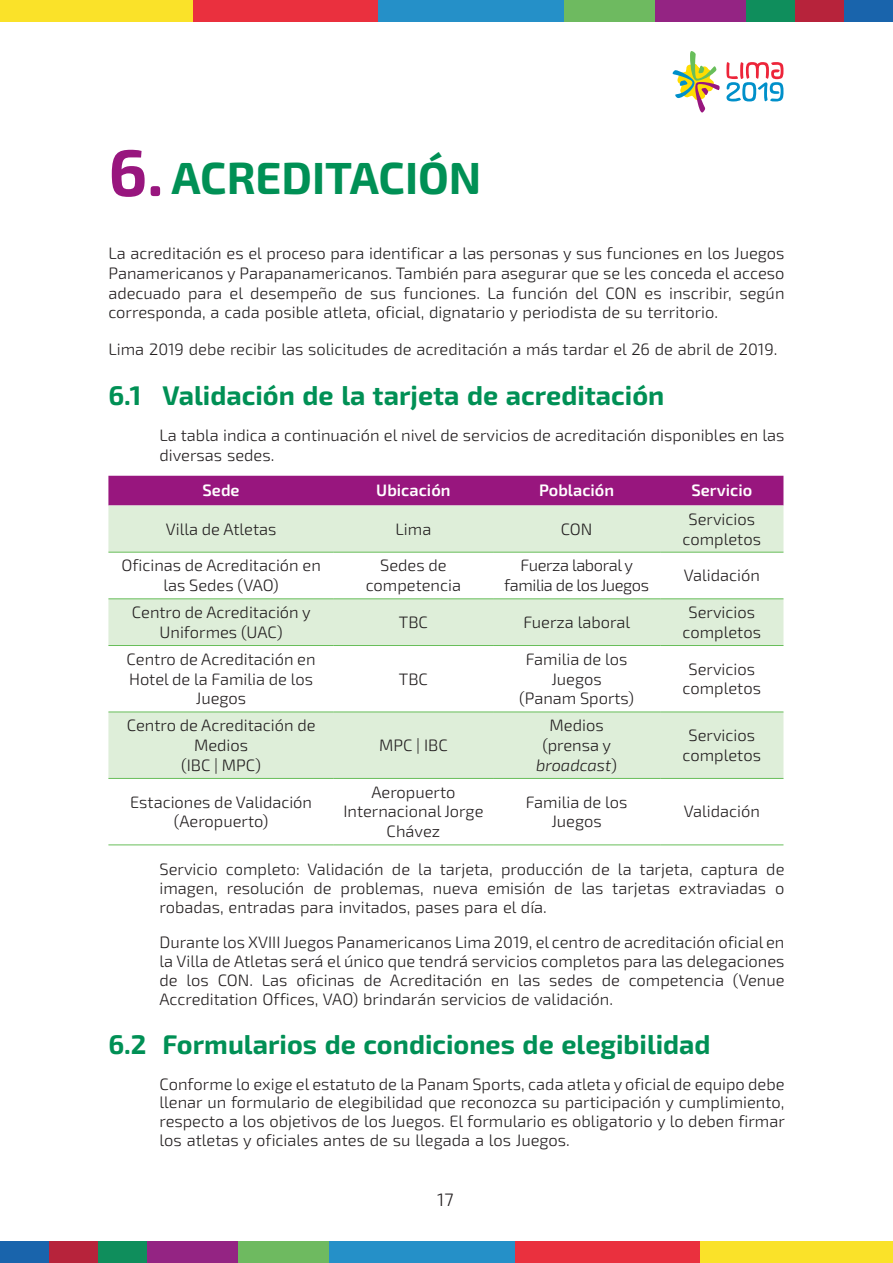
<style>
.page{position:relative;width:893px;height:1263px;background:#fff}
.page>*{position:absolute;margin:0;border:0;box-sizing:border-box;transform-origin:0 0}
.texto_11p{font:700 66px "Exo 2";color:#98167e}
.texto_11p-2{font:700 45px "Exo 2";color:#009055}
.t1{font:700 27px "Exo 2";color:#009055}
.t2{font:300 18px "Exo 2";color:#231f20}
.t3{font:300 16.5px/19.8px "Exo 2";color:#231f20;text-align:center}
.t4{font:300 16.5px/19.8px "Exo 2";letter-spacing:-.025em;color:#231f20;text-align:center}
.t5{font:600 16.5px "Exo 2";color:#fff}
.s1{font-style:italic}
</style>
<div class="page">
<div style="left:700px;top:1242px;width:193px;height:21px;background:#fae229"></div>
<div style="left:514px;top:1242px;width:186px;height:21px;background:#ea303e"></div>
<div style="left:329px;top:1242px;width:185px;height:21px;background:#2590c8"></div>
<div style="left:238px;top:1242px;width:91px;height:21px;background:#6eba60"></div>
<div style="left:147px;top:1242px;width:91px;height:21px;background:#942483"></div>
<div style="left:98px;top:1242px;width:49px;height:21px;background:#0f8e5c"></div>
<div style="left:49px;top:1242px;width:49px;height:21px;background:#b7233b"></div>
<div style="left:0;top:1242px;width:49px;height:21px;background:#1964ac"></div>
<div style="left:0;top:0;width:193px;height:21px;background:#fae229"></div>
<div style="left:193px;top:0;width:186px;height:21px;background:#ea303e"></div>
<div style="left:379px;top:0;width:185px;height:21px;background:#2590c8"></div>
<div style="left:564px;top:0;width:91px;height:21px;background:#6eba60"></div>
<div style="left:655px;top:0;width:91px;height:21px;background:#942483"></div>
<div style="left:746px;top:0;width:49px;height:21px;background:#0f8e5c"></div>
<div style="left:795px;top:0;width:49px;height:21px;background:#b7233b"></div>
<div style="left:844px;top:0;width:49px;height:21px;background:#1964ac"></div>
<svg style="left:673px;top:51px;width:47px;height:62px"></svg>
<svg style="left:726px;top:62px;width:58px;height:39px"></svg>
<div style="left:108px;top:476px;width:675px;height:29px;background:#98167e"></div>
<svg style="left:108px;top:505px;width:675px;height:273px;fill:#deeed9"></svg>
<hr style="left:108px;top:552px;width:226px;height:1px;background:#68be5a">
<hr style="left:334px;top:552px;width:159px;height:1px;background:#68be5a">
<hr style="left:493px;top:552px;width:167px;height:1px;background:#68be5a">
<hr style="left:660px;top:552px;width:123px;height:1px;background:#68be5a">
<hr style="left:108px;top:598px;width:226px;height:1px;background:#68be5a">
<hr style="left:334px;top:598px;width:159px;height:1px;background:#68be5a">
<hr style="left:493px;top:598px;width:167px;height:1px;background:#68be5a">
<hr style="left:660px;top:598px;width:123px;height:1px;background:#68be5a">
<hr style="left:108px;top:645px;width:226px;height:1px;background:#68be5a">
<hr style="left:334px;top:645px;width:159px;height:1px;background:#68be5a">
<hr style="left:493px;top:645px;width:167px;height:1px;background:#68be5a">
<hr style="left:660px;top:645px;width:123px;height:1px;background:#68be5a">
<hr style="left:108px;top:712px;width:226px;height:1px;background:#68be5a">
<hr style="left:334px;top:712px;width:159px;height:1px;background:#68be5a">
<hr style="left:493px;top:712px;width:167px;height:1px;background:#68be5a">
<hr style="left:660px;top:712px;width:123px;height:1px;background:#68be5a">
<hr style="left:108px;top:778px;width:226px;height:1px;background:#68be5a">
<hr style="left:334px;top:778px;width:159px;height:1px;background:#68be5a">
<hr style="left:493px;top:778px;width:167px;height:1px;background:#68be5a">
<hr style="left:660px;top:778px;width:123px;height:1px;background:#68be5a">
<hr style="left:108px;top:844px;width:226px;height:1px;background:#68be5a">
<hr style="left:334px;top:844px;width:159px;height:1px;background:#68be5a">
<hr style="left:493px;top:844px;width:167px;height:1px;background:#68be5a">
<hr style="left:660px;top:844px;width:123px;height:1px;background:#68be5a">
<p class="texto_11p" style="left:108px;top:133px;width:57px">6.</p>
<p class="texto_11p-2" style="left:171px;top:151px;width:312px">ACREDITACIÓN</p>
<p class="t3" style="left:108px;top:244px;width:678px;text-align:justify">La acreditación es el proceso para identificar a las personas y sus funciones en los Juegos Panamericanos y Parapanamericanos. También para asegurar que se les conceda el acceso adecuado para el desempeño de sus funciones. La función del CON es inscribir, según corresponda, a cada posible atleta, oficial, dignatario y periodista de su territorio.</p>
<p class="t3" style="left:108px;top:340px;width:670px">Lima 2019 debe recibir las solicitudes de acreditación a más tardar el 26 de abril de 2019.</p>
<p class="t1" style="left:108px;top:379px;width:557px">6.1 Validación de la tarjeta de acreditación</p>
<p class="t3" style="left:159px;top:426px;width:627px;text-align:left">La tabla indica a continuación el nivel de servicios de acreditación disponibles en las diversas sedes.</p>
<p class="t5" style="left:203px;top:481px;width:39px">Sede</p>
<p class="t5" style="left:376px;top:481px;width:76px">Ubicación</p>
<p class="t5" style="left:539px;top:481px;width:77px">Población</p>
<p class="t5" style="left:691px;top:481px;width:62px">Servicio</p>
<p class="t3" style="left:166px;top:519px;width:112px">Villa de Atletas</p>
<p class="t3" style="left:395px;top:519px;width:37px">Lima</p>
<p class="t3" style="left:561px;top:519px;width:33px">CON</p>
<p class="t3" style="left:683px;top:509px;width:80px">Servicios completos</p>
<p class="t3" style="left:121px;top:556px;width:201px">Oficinas de Acreditación en las Sedes (VAO)</p>
<p class="t3" style="left:366px;top:556px;width:97px">Sedes de competencia</p>
<p class="t4" style="left:504px;top:556px;width:146px">Fuerza laboral y familia de los Juegos</p>
<p class="t3" style="left:684px;top:566px;width:78px">Validación</p>
<p class="t3" style="left:132px;top:603px;width:180px">Centro de Acreditación y<br>Uniformes (UAC)</p>
<p class="t3" style="left:399px;top:613px;width:31px">TBC</p>
<p class="t3" style="left:523px;top:613px;width:108px">Fuerza laboral</p>
<p class="t3" style="left:683px;top:603px;width:80px">Servicios completos</p>
<p class="t3" style="left:127px;top:649px;width:190px">Centro de Acreditación en<br>Hotel de la Familia de los<br>Juegos</p>
<p class="t3" style="left:519px;top:649px;width:116px">Familia de los<br>Juegos<br>(Panam Sports)</p>
<p class="t3" style="left:683px;top:659px;width:80px">Servicios completos</p>
<p class="t3" style="left:399px;top:669px;width:31px">TBC</p>
<p class="t3" style="left:127px;top:716px;width:190px">Centro de Acreditación de<br>Medios</p>
<p class="t3" style="left:181px;top:755px;width:81px">(IBC | MPC)</p>
<p class="t3" style="left:379px;top:736px;width:70px">MPC | IBC</p>
<p class="t3" style="left:550px;top:716px;width:56px">Medios</p>
<p class="t3" style="left:536px;top:736px;width:83px">(prensa y <span class="s1">broadcast</span>)</p>
<p class="t3" style="left:683px;top:726px;width:80px">Servicios completos</p>
<p class="t3" style="left:343px;top:782px;width:142px">Aeropuerto<br>Internacional Jorge<br>Chávez</p>
<p class="t3" style="left:526px;top:792px;width:103px">Familia de los<br>Juegos</p>
<p class="t3" style="left:684px;top:802px;width:78px">Validación</p>
<p class="t3" style="left:159px;top:860px;width:626px;line-height:18.8px;text-align:justify">Servicio completo: Validación de la tarjeta, producción de la tarjeta, captura de imagen, resolución de problemas, nueva emisión de las tarjetas extraviadas o robadas, entradas para invitados, pases para el día.</p>
<p class="t3" style="left:159px;top:933px;width:627px;line-height:18.8px;text-align:justify">Durante los XVIII Juegos Panamericanos Lima 2019, el centro de acreditación oficial en la Villa de Atletas será el único que tendrá servicios completos para las delegaciones de los CON. Las oficinas de Acreditación en las sedes de competencia (Venue Accreditation Offices, VAO) brindarán servicios de validación.</p>
<p class="t1" style="left:108px;top:1028px;width:604px">6.2 Formularios de condiciones de elegibilidad</p>
<p class="t3" style="left:159px;top:1075px;width:627px;line-height:18.8px;text-align:justify">Conforme lo exige el estatuto de la Panam Sports, cada atleta y oficial de equipo debe llenar un formulario de elegibilidad que reconozca su participación y cumplimiento, respecto a los objetivos de los Juegos. El formulario es obligatorio y lo deben firmar los atletas y oficiales antes de su llegada a los Juegos.</p>
<p class="t3" style="left:130px;top:792px;width:184px">Estaciones de Validación</p>
<p class="t3" style="left:174px;top:812px;width:96px">(Aeropuerto)</p>
<p class="t2" style="left:437px;top:1190px;width:18px">17</p>
</div>
